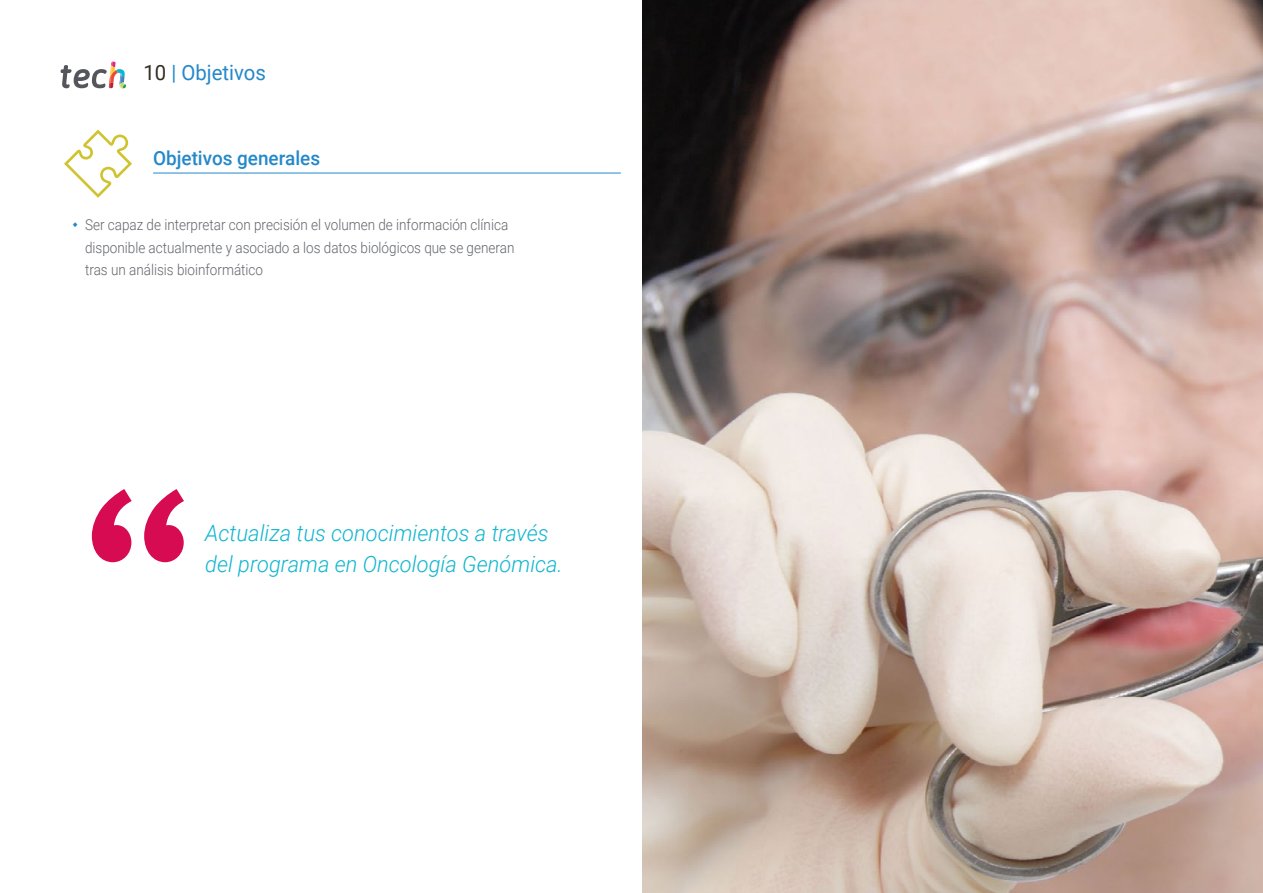
<style>
.page{position:relative;width:1263px;height:893px;background:#fff}
.page>*{position:absolute;margin:0;border:0;box-sizing:border-box;transform-origin:0 0}
.t1{font:italic 300 22.5px/31.5px "Roboto";color:#0fb6cf}
.t2{font:21px "Roboto";color:#2488c9}
.t3{font:500 19.5px "Roboto";color:#2488c9}
.t4{font:300 15px/22.5px "Roboto";color:#61646a;scale:.9 1}
.s1{color:#312e20}
</style>
<div class="page">
<hr style="left:153px;top:173px;width:468px;height:1px;background:#2488c9">
<svg style="left:64px;top:130px;width:68px;height:68px"></svg>
<img style="left:642px;top:0;width:621px;height:893px">
<svg style="left:61px;top:62px;width:65px;height:27px"></svg>
<svg style="left:92px;top:489px;width:92px;height:73px"></svg>
<h2 class="t2" style="left:144px;top:57px;width:124px"><span class="s1">10</span> | Objetivos</h2>
<h3 class="t3" style="left:153px;top:144px;width:169px">Objetivos generales</h3>
<p class="t4" style="left:85px;top:213px;width:479px">Ser capaz de interpretar con precisión el volumen de información clínica disponible actualmente y asociado a los datos biológicos que se generan tras un análisis bioinformático</p>
<h1 class="t1" style="left:205px;top:516px;width:359px">Actualiza tus conocimientos a través del programa en Oncología Genómica.</h1>
</div>
